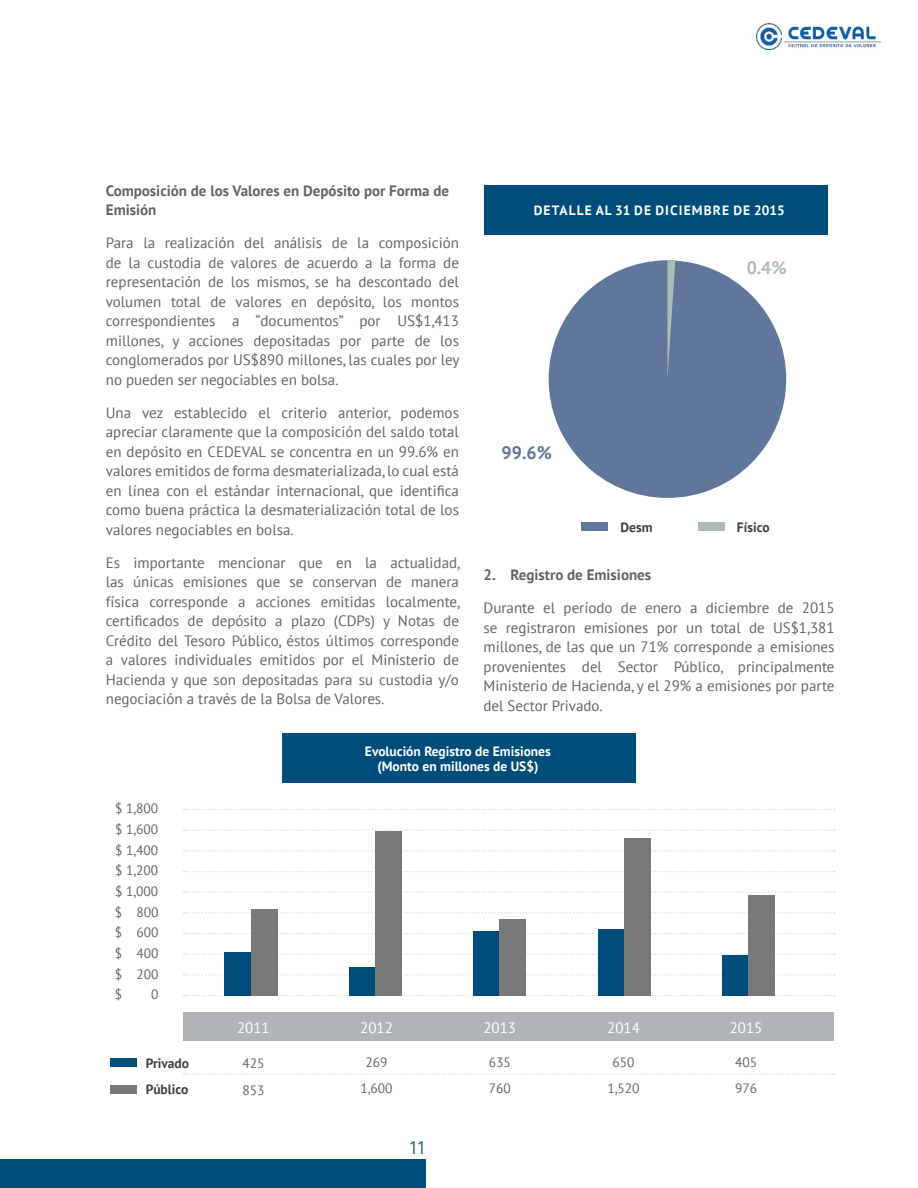
<style>
.page{position:relative;width:918px;height:1188px;background:#fff}
.page>*{position:absolute;margin:0;border:0;box-sizing:border-box;transform-origin:0 0}
.t1{font:700 18px "PT Sans";color:#60769b}
.t2{font:700 18px "PT Sans";color:#adbdb1}
.t3{font:18px "Avenir Next Condensed";color:#004d7b}
.t4{font:15px/19.5px "PT Sans";color:#636466;text-align:justify}
.t5{font:700 15px/19.5px "PT Sans";color:#636466}
.t6{font:15px "PT Sans";color:#fff}
.t7{font:13.5px/20.7px "PT Sans";color:#636466}
.t8{font:700 13.5px/15px "PT Sans";color:#fff;text-align:center}
.t9{font:700 13.5px "PT Sans";letter-spacing:.08em;color:#fff}
.t10{font:700 13.5px/26.4px "PT Sans";color:#414042}
</style>
<div class="page">
<div style="left:282px;top:733px;width:354px;height:50px;background:#004d7b"></div>
<div style="left:484px;top:185px;width:343px;height:49px;background:#004d7b"></div>
<svg style="left:184px;top:995px;width:651px;height:1px"></svg>
<svg style="left:184px;top:974px;width:651px;height:2px"></svg>
<svg style="left:184px;top:953px;width:651px;height:2px"></svg>
<svg style="left:184px;top:933px;width:651px;height:1px"></svg>
<svg style="left:184px;top:912px;width:651px;height:2px"></svg>
<svg style="left:184px;top:891px;width:651px;height:2px"></svg>
<svg style="left:184px;top:871px;width:651px;height:1px"></svg>
<svg style="left:184px;top:850px;width:651px;height:2px"></svg>
<svg style="left:184px;top:829px;width:651px;height:2px"></svg>
<svg style="left:184px;top:809px;width:651px;height:1px"></svg>
<div style="left:0;top:1160px;width:426px;height:28px;background:#004d7b"></div>
<img style="left:756px;top:24px;width:125px;height:26px">
<div style="left:549px;top:260px;width:237px;height:238px;background:#60769b;border-radius:50%"></div>
<svg style="left:667px;top:260px;width:9px;height:117px"></svg>
<div style="left:224px;top:952px;width:27px;height:44px;background:#004d7b"></div>
<div style="left:251px;top:909px;width:26px;height:87px;background:#777979"></div>
<div style="left:349px;top:968px;width:26px;height:28px;background:#004d7b"></div>
<div style="left:375px;top:831px;width:27px;height:165px;background:#777979"></div>
<div style="left:473px;top:931px;width:27px;height:65px;background:#004d7b"></div>
<div style="left:500px;top:919px;width:26px;height:77px;background:#777979"></div>
<div style="left:598px;top:929px;width:26px;height:67px;background:#004d7b"></div>
<div style="left:624px;top:838px;width:27px;height:158px;background:#777979"></div>
<div style="left:722px;top:955px;width:27px;height:41px;background:#004d7b"></div>
<div style="left:749px;top:895px;width:26px;height:101px;background:#777979"></div>
<div style="left:184px;top:1013px;width:650px;height:28px;background:#b1b4b6"></div>
<div style="left:581px;top:522px;width:26px;height:9px;background:#60769b"></div>
<div style="left:698px;top:522px;width:27px;height:9px;background:#adbdb1"></div>
<div style="left:110px;top:1058px;width:27px;height:9px;background:#004d7b"></div>
<div style="left:110px;top:1085px;width:27px;height:8px;background:#777979"></div>
<svg style="left:184px;top:1073px;width:650px;height:2px"></svg>
<p class="t5" style="left:106px;top:181px;width:345px">Composición de los Valores en Depósito por Forma de<br>Emisión</p>
<p class="t4" style="left:106px;top:233px;width:355px">Para la realización del análisis de la composición de la custodia de valores de acuerdo a la forma de representación de los mismos, se ha descontado del volumen total de valores en depósito, los montos correspondientes a “documentos” por US$1,413 millones, y acciones depositadas por parte de los conglomerados por US$890 millones, las cuales por ley no pueden ser negociables en bolsa.</p>
<p class="t4" style="left:106px;top:403px;width:355px">Una vez establecido el criterio anterior, podemos apreciar claramente que la composición del saldo total en depósito en CEDEVAL se concentra en un 99.6% en valores emitidos de forma desmaterializada, lo cual está en línea con el estándar internacional, que identifica como buena práctica la desmaterialización total de los valores negociables en bolsa.</p>
<p class="t4" style="left:106px;top:553px;width:356px">Es importante mencionar que en la actualidad, las únicas emisiones que se conservan de manera física corresponde a acciones emitidas localmente, certificados de depósito a plazo (CDPs) y Notas de Crédito del Tesoro Público, éstos últimos corresponde a valores individuales emitidos por el Ministerio de Hacienda y que son depositadas para su custodia y/o negociación a través de la Bolsa de Valores.</p>
<p class="t9" style="left:534px;top:201px;width:252px">DETALLE AL 31 DE DICIEMBRE DE 2015</p>
<p class="t1" style="left:502px;top:441px;width:52px">99.6%</p>
<p class="t2" style="left:747px;top:256px;width:41px">0.4%</p>
<p class="t10" style="left:621px;top:513px;width:34px">Desm</p>
<p class="t10" style="left:737px;top:513px;width:34px">Físico</p>
<p class="t5" style="left:484px;top:565px;width:169px">2. Registro de Emisiones</p>
<p class="t4" style="left:484px;top:598px;width:353px">Durante el período de enero a diciembre de 2015 se registraron emisiones por un total de US$1,381 millones, de las que un 71% corresponde a emisiones provenientes del Sector Público, principalmente Ministerio de Hacienda, y el 29% a emisiones por parte del Sector Privado.</p>
<p class="t7" style="left:115px;top:798px;width:45px;text-align:justify">$ 1,800 $ 1,600 $ 1,400 $ 1,200 $ 1,000 $ 800</p>
<p class="t7" style="left:115px;top:922px;width:45px;text-align:justify">$ 600 $ 400 $ 200 $</p>
<p class="t7" style="left:151px;top:984px;width:9px">0</p>
<p class="t10" style="left:146px;top:1049px;width:45px">Privado<br>Público</p>
<p class="t8" style="left:365px;top:743px;width:187px">Evolución Registro de Emisiones (Monto en millones de US$)</p>
<p class="t6" style="left:237px;top:1018px;width:34px">2011</p>
<p class="t6" style="left:360px;top:1018px;width:34px">2012</p>
<p class="t6" style="left:483px;top:1018px;width:34px">2013</p>
<p class="t6" style="left:607px;top:1018px;width:34px">2014</p>
<p class="t6" style="left:730px;top:1018px;width:34px">2015</p>
<p class="t7" style="left:242px;top:1050px;width:24px;line-height:26.4px">425<br>853</p>
<p class="t7" style="left:361px;top:1048px;width:34px;line-height:26.4px;text-align:center">269<br>1,600</p>
<p class="t7" style="left:489px;top:1048px;width:24px;line-height:26.4px">635<br>760</p>
<p class="t7" style="left:608px;top:1048px;width:34px;line-height:26.4px;text-align:center">650<br>1,520</p>
<p class="t7" style="left:735px;top:1048px;width:24px;line-height:26.4px">405<br>976</p>
<p class="t3" style="left:409px;top:1132px;width:18px">11</p>
</div>
